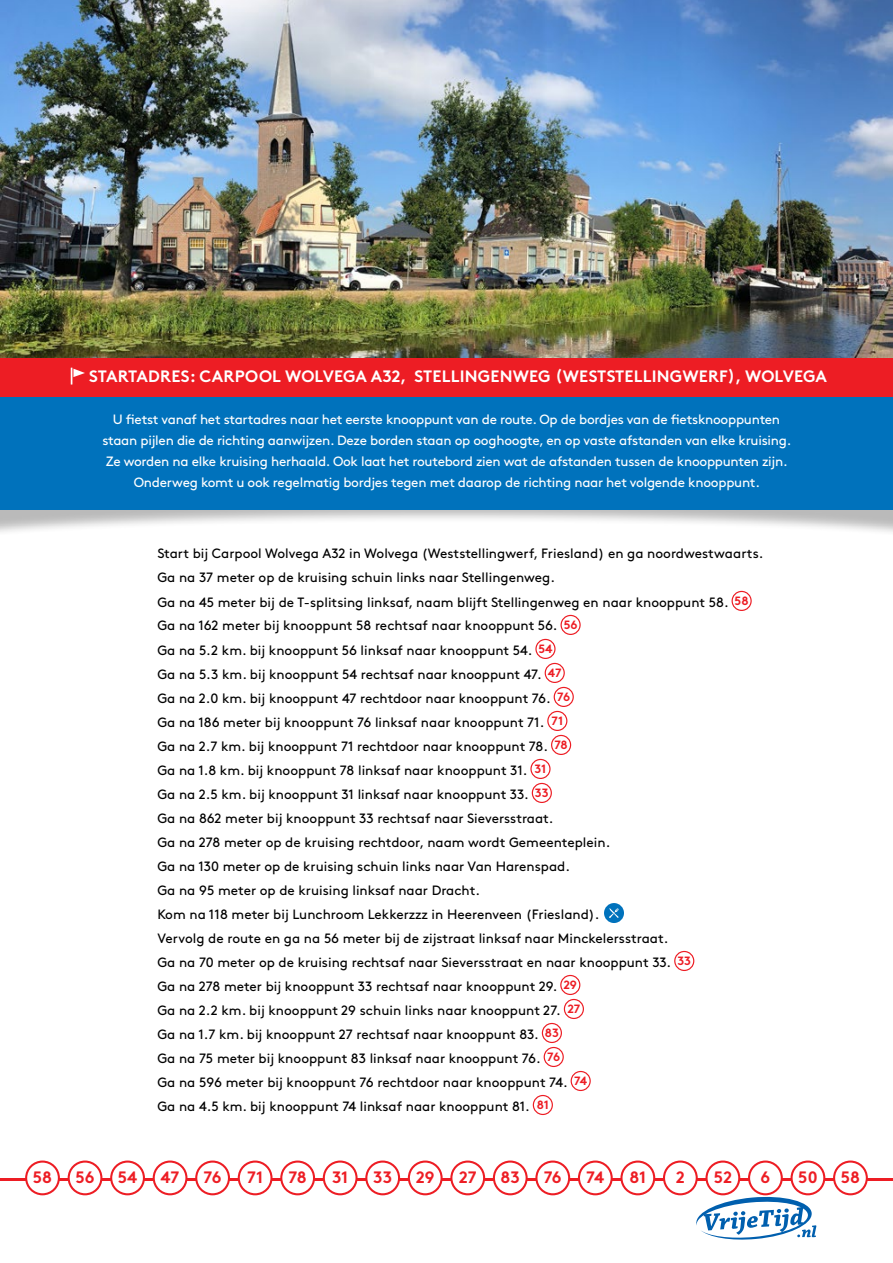
<style>
.page{position:relative;width:893px;height:1263px;background:#fff}
.page>*{position:absolute;margin:0;border:0;box-sizing:border-box;transform-origin:0 0}
.t1{font:700 16.5px "Brown Std";letter-spacing:.01em;color:#fff}
.t2{font:700 16.5px "Brown Std";color:#ed1d24}
.t3{font:13.5px/24px "Brown Std";color:#000}
.t4{font:13.5px/21px "Brown Std";letter-spacing:-.02em;color:#fff;text-align:center}
.s1{font-weight:700;font-size:12px;color:#ed1d24}
</style>
<div class="page">
<img style="left:0;top:0;width:893px;height:358px">
<svg style="left:696px;top:1195px;width:120px;height:45px"></svg>
<div style="left:0;top:457px;width:893px;height:84px;background:#000;opacity:.55"></div>
<hr style="left:0;top:1178px;width:893px;height:2px;background:#ed1d24">
<div style="left:0;top:358px;width:893px;height:152px;background:#0072bc"></div>
<div style="left:731px;top:591px;width:21px;height:20px;border:1px solid #ed1d24;border-radius:50%"></div>
<div style="left:560px;top:615px;width:21px;height:20px;border:1px solid #ed1d24;border-radius:50%"></div>
<div style="left:535px;top:639px;width:21px;height:20px;border:1px solid #ed1d24;border-radius:50%"></div>
<div style="left:545px;top:663px;width:20px;height:20px;border:1px solid #ed1d24;border-radius:50%"></div>
<div style="left:554px;top:687px;width:20px;height:20px;border:1px solid #ed1d24;border-radius:50%"></div>
<div style="left:547px;top:711px;width:20px;height:20px;border:1px solid #ed1d24;border-radius:50%"></div>
<div style="left:551px;top:735px;width:20px;height:20px;border:1px solid #ed1d24;border-radius:50%"></div>
<div style="left:530px;top:759px;width:21px;height:20px;border:1px solid #ed1d24;border-radius:50%"></div>
<div style="left:532px;top:783px;width:20px;height:20px;border:1px solid #ed1d24;border-radius:50%"></div>
<div style="left:604px;top:903px;width:20px;height:20px;background:#0072bc;border-radius:50%"></div>
<svg style="left:609px;top:908px;width:10px;height:10px"></svg>
<div style="left:674px;top:951px;width:20px;height:20px;border:1px solid #ed1d24;border-radius:50%"></div>
<div style="left:560px;top:975px;width:20px;height:20px;border:1px solid #ed1d24;border-radius:50%"></div>
<div style="left:564px;top:999px;width:20px;height:20px;border:1px solid #ed1d24;border-radius:50%"></div>
<div style="left:542px;top:1023px;width:20px;height:20px;border:1px solid #ed1d24;border-radius:50%"></div>
<div style="left:544px;top:1047px;width:20px;height:20px;border:1px solid #ed1d24;border-radius:50%"></div>
<div style="left:571px;top:1071px;width:20px;height:20px;border:1px solid #ed1d24;border-radius:50%"></div>
<div style="left:533px;top:1095px;width:20px;height:20px;border:1px solid #ed1d24;border-radius:50%"></div>
<div style="left:0;top:358px;width:893px;height:39px;background:#ed1d24"></div>
<svg style="left:71px;top:368px;width:14px;height:17px"></svg>
<div style="left:69px;top:1161px;width:32px;height:33px;background:#fff;border-radius:50%"></div>
<div style="left:68px;top:1160px;width:34px;height:35px;border:2px solid #ed1d24;border-radius:50%"></div>
<div style="left:26px;top:1161px;width:33px;height:33px;background:#fff;border-radius:50%"></div>
<div style="left:25px;top:1160px;width:35px;height:35px;border:2px solid #ed1d24;border-radius:50%"></div>
<div style="left:111px;top:1161px;width:33px;height:33px;background:#fff;border-radius:50%"></div>
<div style="left:110px;top:1160px;width:35px;height:35px;border:2px solid #ed1d24;border-radius:50%"></div>
<div style="left:154px;top:1161px;width:32px;height:33px;background:#fff;border-radius:50%"></div>
<div style="left:153px;top:1160px;width:34px;height:35px;border:2px solid #ed1d24;border-radius:50%"></div>
<div style="left:196px;top:1161px;width:33px;height:33px;background:#fff;border-radius:50%"></div>
<div style="left:195px;top:1160px;width:35px;height:35px;border:2px solid #ed1d24;border-radius:50%"></div>
<div style="left:239px;top:1161px;width:32px;height:33px;background:#fff;border-radius:50%"></div>
<div style="left:238px;top:1160px;width:35px;height:35px;border:2px solid #ed1d24;border-radius:50%"></div>
<div style="left:281px;top:1161px;width:33px;height:33px;background:#fff;border-radius:50%"></div>
<div style="left:280px;top:1160px;width:35px;height:35px;border:2px solid #ed1d24;border-radius:50%"></div>
<div style="left:324px;top:1161px;width:33px;height:33px;background:#fff;border-radius:50%"></div>
<div style="left:323px;top:1160px;width:35px;height:35px;border:2px solid #ed1d24;border-radius:50%"></div>
<div style="left:366px;top:1161px;width:33px;height:33px;background:#fff;border-radius:50%"></div>
<div style="left:365px;top:1160px;width:35px;height:35px;border:2px solid #ed1d24;border-radius:50%"></div>
<div style="left:409px;top:1161px;width:33px;height:33px;background:#fff;border-radius:50%"></div>
<div style="left:408px;top:1160px;width:35px;height:35px;border:2px solid #ed1d24;border-radius:50%"></div>
<div style="left:451px;top:1161px;width:33px;height:33px;background:#fff;border-radius:50%"></div>
<div style="left:450px;top:1160px;width:35px;height:35px;border:2px solid #ed1d24;border-radius:50%"></div>
<div style="left:494px;top:1161px;width:33px;height:33px;background:#fff;border-radius:50%"></div>
<div style="left:493px;top:1160px;width:35px;height:35px;border:2px solid #ed1d24;border-radius:50%"></div>
<div style="left:536px;top:1161px;width:33px;height:33px;background:#fff;border-radius:50%"></div>
<div style="left:535px;top:1160px;width:35px;height:35px;border:2px solid #ed1d24;border-radius:50%"></div>
<div style="left:579px;top:1161px;width:33px;height:33px;background:#fff;border-radius:50%"></div>
<div style="left:578px;top:1160px;width:35px;height:35px;border:2px solid #ed1d24;border-radius:50%"></div>
<div style="left:621px;top:1161px;width:33px;height:33px;background:#fff;border-radius:50%"></div>
<div style="left:620px;top:1160px;width:35px;height:35px;border:2px solid #ed1d24;border-radius:50%"></div>
<div style="left:664px;top:1161px;width:33px;height:33px;background:#fff;border-radius:50%"></div>
<div style="left:663px;top:1160px;width:35px;height:35px;border:2px solid #ed1d24;border-radius:50%"></div>
<div style="left:706px;top:1161px;width:33px;height:33px;background:#fff;border-radius:50%"></div>
<div style="left:705px;top:1160px;width:35px;height:35px;border:2px solid #ed1d24;border-radius:50%"></div>
<div style="left:749px;top:1161px;width:33px;height:33px;background:#fff;border-radius:50%"></div>
<div style="left:748px;top:1160px;width:35px;height:35px;border:2px solid #ed1d24;border-radius:50%"></div>
<div style="left:792px;top:1161px;width:32px;height:33px;background:#fff;border-radius:50%"></div>
<div style="left:790px;top:1160px;width:35px;height:35px;border:2px solid #ed1d24;border-radius:50%"></div>
<div style="left:834px;top:1161px;width:33px;height:33px;background:#fff;border-radius:50%"></div>
<div style="left:833px;top:1160px;width:35px;height:35px;border:2px solid #ed1d24;border-radius:50%"></div>
<p class="t1" style="left:89px;top:366px;width:739px">STARTADRES: CARPOOL WOLVEGA A32, STELLINGENWEG (WESTSTELLINGWERF), WOLVEGA</p>
<p class="t4" style="left:102px;top:409px;width:690px">U fietst vanaf het startadres naar het eerste knooppunt van de route. Op de bordjes van de fietsknooppunten staan pijlen die de richting aanwijzen. Deze borden staan op ooghoogte, en op vaste afstanden van elke kruising.<br>Ze worden na elke kruising herhaald. Ook laat het routebord zien wat de afstanden tussen de knooppunten zijn.<br>Onderweg komt u ook regelmatig bordjes tegen met daarop de richting naar het volgende knooppunt.</p>
<p class="t3" style="left:157px;top:542px;width:608px">Start bij Carpool Wolvega A32 in Wolvega (Weststellingwerf, Friesland) en ga noordwestwaarts.<br>Ga na 37 meter op de kruising schuin links naar Stellingenweg.<br>Ga na 45 meter bij de T-splitsing linksaf, naam blijft Stellingenweg en naar knooppunt 58. <span class="s1">58<br></span>Ga na 162 meter bij knooppunt 58 rechtsaf naar knooppunt 56. <span class="s1">56<br></span>Ga na 5.2 km. bij knooppunt 56 linksaf naar knooppunt 54. <span class="s1">54<br></span>Ga na 5.3 km. bij knooppunt 54 rechtsaf naar knooppunt 47. <span class="s1">47<br></span>Ga na 2.0 km. bij knooppunt 47 rechtdoor naar knooppunt 76. <span class="s1">76<br></span>Ga na 186 meter bij knooppunt 76 linksaf naar knooppunt 71. <span class="s1">71<br></span>Ga na 2.7 km. bij knooppunt 71 rechtdoor naar knooppunt 78. <span class="s1">78<br></span>Ga na 1.8 km. bij knooppunt 78 linksaf naar knooppunt 31. <span class="s1">31<br></span>Ga na 2.5 km. bij knooppunt 31 linksaf naar knooppunt 33. <span class="s1">33<br></span>Ga na 862 meter bij knooppunt 33 rechtsaf naar Sieversstraat.<br>Ga na 278 meter op de kruising rechtdoor, naam wordt Gemeenteplein.<br>Ga na 130 meter op de kruising schuin links naar Van Harenspad.<br>Ga na 95 meter op de kruising linksaf naar Dracht.<br>Kom na 118 meter bij Lunchroom Lekkerzzz in Heerenveen (Friesland).<br>Vervolg de route en ga na 56 meter bij de zijstraat linksaf naar Minckelersstraat.<br>Ga na 70 meter op de kruising rechtsaf naar Sieversstraat en naar knooppunt 33. <span class="s1">33<br></span>Ga na 278 meter bij knooppunt 33 rechtsaf naar knooppunt 29. <span class="s1">29<br></span>Ga na 2.2 km. bij knooppunt 29 schuin links naar knooppunt 27. <span class="s1">27<br></span>Ga na 1.7 km. bij knooppunt 27 rechtsaf naar knooppunt 83. <span class="s1">83<br></span>Ga na 75 meter bij knooppunt 83 linksaf naar knooppunt 76. <span class="s1">76<br></span>Ga na 596 meter bij knooppunt 76 rechtdoor naar knooppunt 74. <span class="s1">74<br></span>Ga na 4.5 km. bij knooppunt 74 linksaf naar knooppunt 81. <span class="s1">81</span></p>
<p class="t2" style="left:33px;top:1167px;width:21px">58</p>
<p class="t2" style="left:75px;top:1167px;width:21px">56</p>
<p class="t2" style="left:118px;top:1167px;width:21px">54</p>
<p class="t2" style="left:161px;top:1167px;width:20px">47</p>
<p class="t2" style="left:204px;top:1167px;width:19px">76</p>
<p class="t2" style="left:247px;top:1167px;width:18px">71</p>
<p class="t2" style="left:288px;top:1167px;width:20px">78</p>
<p class="t2" style="left:332px;top:1167px;width:18px">31</p>
<p class="t2" style="left:373px;top:1167px;width:21px">33</p>
<p class="t2" style="left:416px;top:1167px;width:20px">29</p>
<p class="t2" style="left:459px;top:1167px;width:19px">27</p>
<p class="t2" style="left:500px;top:1167px;width:21px">83</p>
<p class="t2" style="left:544px;top:1167px;width:19px">76</p>
<p class="t2" style="left:586px;top:1167px;width:20px">74</p>
<p class="t2" style="left:629px;top:1167px;width:18px">81</p>
<p class="t2" style="left:676px;top:1167px;width:10px">2</p>
<p class="t2" style="left:714px;top:1167px;width:20px">52</p>
<p class="t2" style="left:760px;top:1167px;width:11px">6</p>
<p class="t2" style="left:798px;top:1167px;width:21px">50</p>
<p class="t2" style="left:841px;top:1167px;width:21px">58</p>
</div>
